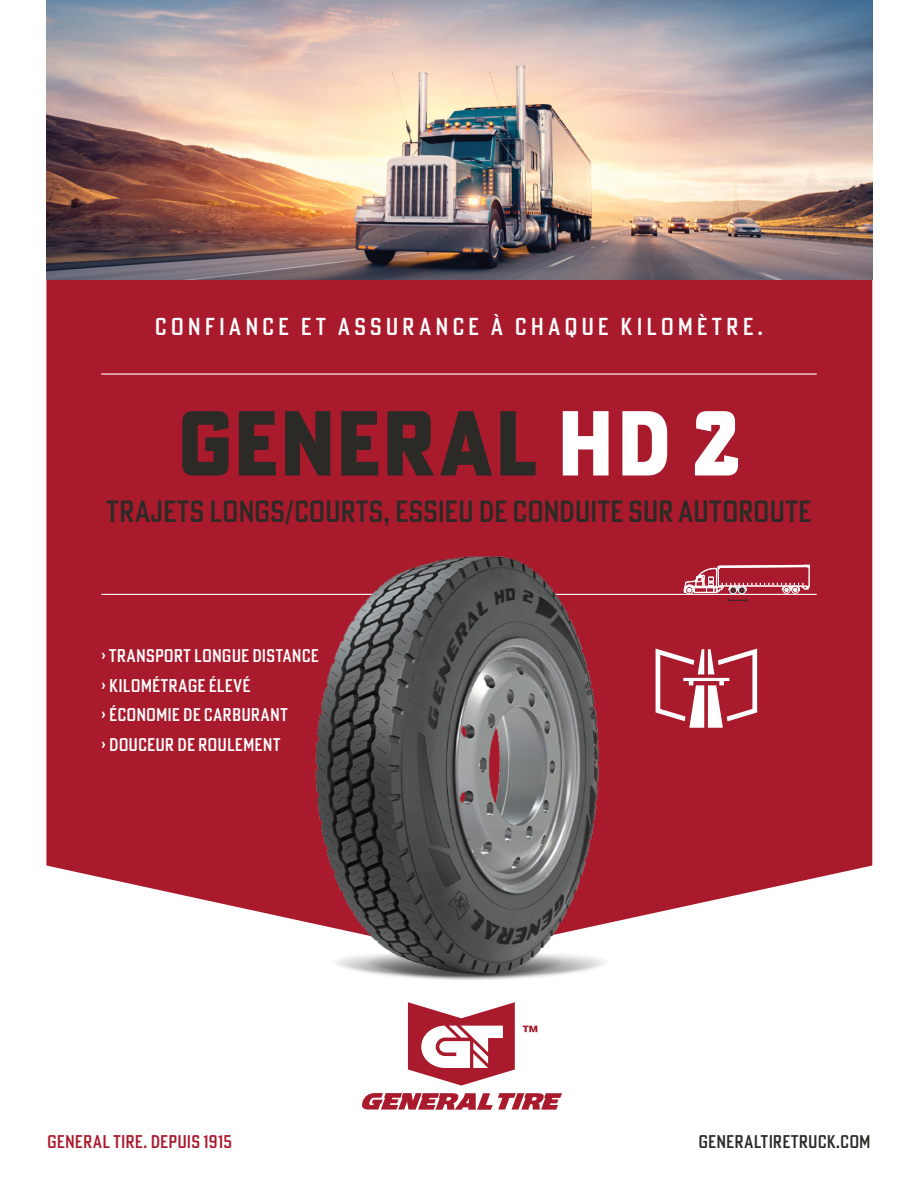
<style>
.page{position:relative;width:918px;height:1188px;background:#fff}
.page>*{position:absolute;margin:0;border:0;box-sizing:border-box;transform-origin:0 0}
.t1{font:800 90px "Poster Gothic Cond ATF";letter-spacing:.025em;color:#2c2a27}
.t2{font:500 30px "Poster Gothic Cond ATF";color:#2c2a27}
.t3{font:500 24px "Poster Gothic Cond ATF";letter-spacing:.17em;color:#fff}
.t4{font:500 18px/29.5px "Poster Gothic Cond ATF";letter-spacing:.01em;color:#fff}
.t5{font:500 18px "Poster Gothic Cond ATF";letter-spacing:.015em;color:#a91a2d}
.t6{font:500 18px "Poster Gothic Cond ATF";letter-spacing:.01em;color:#2c2a27}
.s1{color:#fff}
</style>
<div class="page">
<div style="left:46px;top:279px;width:826px;height:587px;background:#a91a2d"></div>
<svg style="left:607px;top:637px;width:264px;height:287px;background:#b23445"></svg>
<svg style="left:47px;top:637px;width:261px;height:286px;background:#b13142"></svg>
<hr style="left:101px;top:594px;width:716px;height:1px;background:#fff">
<hr style="left:101px;top:373px;width:716px;height:2px;background:#fff">
<svg style="left:656px;top:649px;width:101px;height:79px"></svg>
<svg style="left:362px;top:1093px;width:200px;height:17px"></svg>
<svg style="left:408px;top:1002px;width:107px;height:84px"></svg>
<svg style="left:523px;top:1026px;width:14px;height:6px"></svg>
<svg style="left:684px;top:564px;width:126px;height:54px;background:#b64050"></svg>
<svg style="left:328px;top:942px;width:285px;height:40px"></svg>
<img style="left:308px;top:552px;width:299px;height:426px">
<img style="left:46px;top:0;width:826px;height:279px">
<h3 class="t3" style="left:155px;top:311px;width:610px">CONFIANCE ET ASSURANCE À CHAQUE KILOMÈTRE.</h3>
<h1 class="t1" style="left:177px;top:385px;width:565px">GENERAL <span class="s1">HD 2</span></h1>
<h2 class="t2" style="left:107px;top:492px;width:706px">TRAJETS LONGS/COURTS, ESSIEU DE CONDUITE SUR AUTOROUTE</h2>
<p class="t4" style="left:101px;top:641px;width:219px">› TRANSPORT LONGUE DISTANCE › KILOMÉTRAGE ÉLEVÉ<br>› ÉCONOMIE DE CARBURANT<br>› DOUCEUR DE ROULEMENT</p>
<p class="t5" style="left:47px;top:1130px;width:186px">GENERAL TIRE. DEPUIS 1915</p>
<p class="t6" style="left:699px;top:1130px;width:174px">GENERALTIRETRUCK.COM</p>
</div>
